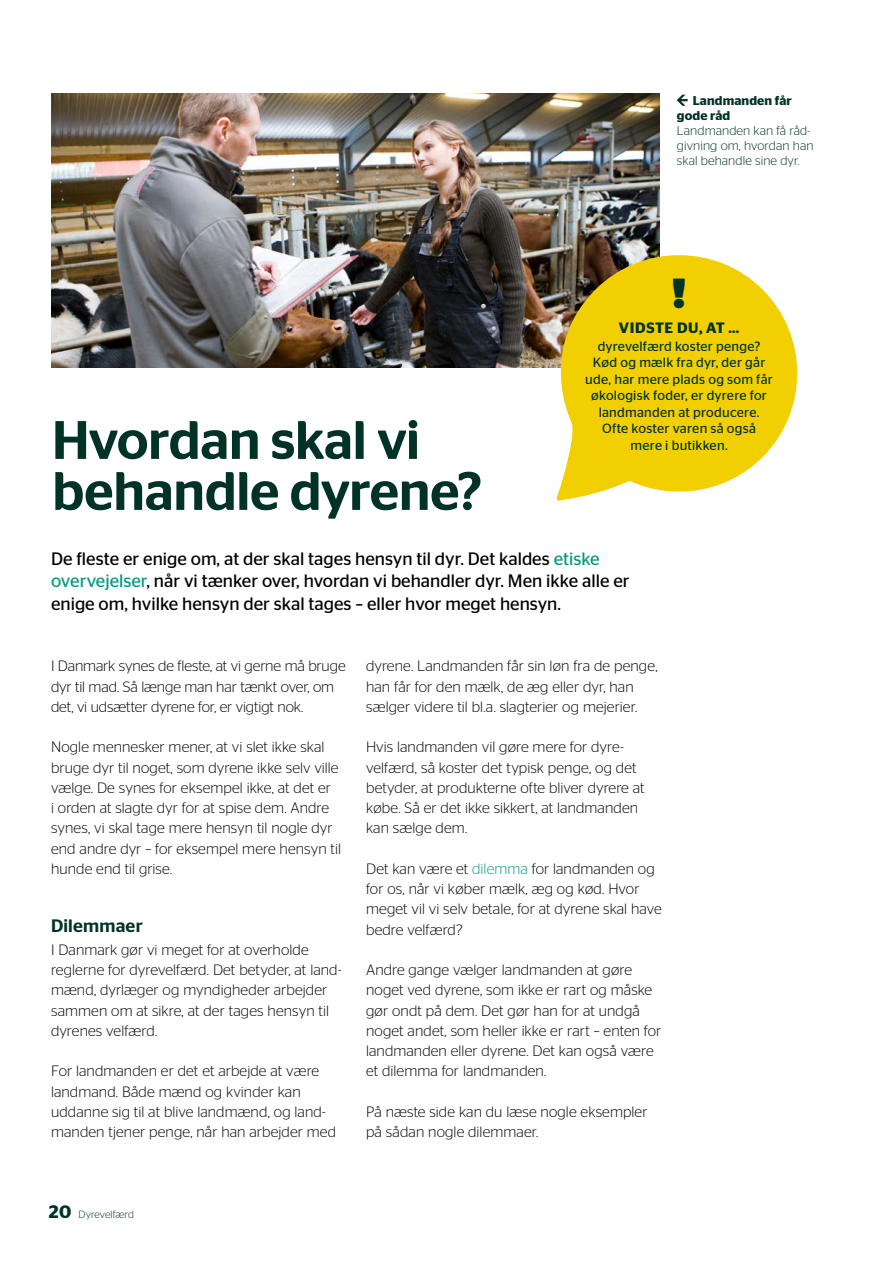
<style>
.page{position:relative;width:893px;height:1263px;background:#fff}
.page>*{position:absolute;margin:0;border:0;box-sizing:border-box;transform-origin:0 0}
.Rubrik{font:500 54px "Stag Sans";letter-spacing:-.005em;color:#013228}
.t1{font:900 42px "Stag Sans";color:#013228}
.Underrubrik{font:18px/22.5px "Stag Sans";color:#000}
.Mellemrubrik_copy{font:500 18px "Stag Sans";letter-spacing:.01em;color:#013228}
.Brød{font:300 15px/20.2px "Stag Sans";letter-spacing:.005em;color:#000}
.t2{font:600 15px "Stag Sans";letter-spacing:.03em;color:#013228}
.t3{font:13.5px/16.5px "Stag Sans";letter-spacing:.02em;color:#013228;text-align:center}
.t4{font:300 12.75px/15px "Stag Sans";letter-spacing:.01em;color:#013228}
.t5{font:600 12.75px/15px "Stag Sans";letter-spacing:.01em;color:#013228}
.t6{font:300 10.5px "Stag Sans";letter-spacing:.01em;color:#013228}
.s1{color:#009b81}
.s2{font-weight:600;font-size:18px}
</style>
<div class="page">
<svg style="left:677px;top:94px;width:11px;height:12px"></svg>
<img style="left:51px;top:94px;width:609px;height:273px">
<svg style="left:552px;top:244px;width:246px;height:257px;fill:#f2cf00"></svg>
<p class="t5" style="left:677px;top:93px;width:116px;text-indent:16px">Landmanden får gode råd</p>
<p class="t4" style="left:677px;top:123px;width:138px">Landmanden kan få råd&shy;givning om, hvordan han skal behandle sine dyr.</p>
<h2 class="Rubrik" style="left:52px;top:409px;width:369px">Hvordan skal vi</h2>
<h2 class="Rubrik" style="left:52px;top:460px;width:431px">behandle dyrene?</h2>
<h2 class="t1" style="left:672px;top:269px;width:16px">!</h2>
<h1 class="t2" style="left:619px;top:319px;width:122px">VIDSTE DU, AT …</h1>
<h1 class="t3" style="left:585px;top:337px;width:189px">dyrevelfærd koster penge?<br>Kød og mælk fra dyr, der går ude, har mere plads og som får økologisk foder, er dyrere for landmanden at producere.<br>Ofte koster varen så også</h1>
<h1 class="t3" style="left:630px;top:436px;width:99px">mere i butikken.</h1>
<h3 class="Underrubrik" style="left:51px;top:547px;width:580px">De fleste er enige om, at der skal tages hensyn til dyr. Det kaldes <span class="s1">etiske overvejelser</span>, når vi tænker over, hvordan vi behandler dyr. Men ikke alle er enige om, hvilke hensyn der skal tages – eller hvor meget hensyn.</h3>
<p class="Brød" style="left:51px;top:656px;width:296px">I Danmark synes de fleste, at vi gerne må bruge dyr til mad. Så længe man har tænkt over, om det, vi udsætter dyrene for, er vigtigt nok.</p>
<p class="Brød" style="left:51px;top:737px;width:292px">Nogle mennesker mener, at vi slet ikke skal bruge dyr til noget, som dyrene ikke selv ville vælge. De synes for eksempel ikke, at det er<br>i orden at slagte dyr for at spise dem. Andre synes, vi skal tage mere hensyn til nogle dyr end andre dyr – for eksempel mere hensyn til hunde end til grise.</p>
<h4 class="Mellemrubrik_copy" style="left:51px;top:915px;width:93px">Dilemmaer</h4>
<p class="Brød" style="left:51px;top:939px;width:292px">I Danmark gør vi meget for at overholde reglerne for dyrevelfærd. Det betyder, at land&shy;mænd, dyrlæger og myndigheder arbejder sammen om at sikre, at der tages hensyn til dyrenes velfærd.</p>
<p class="Brød" style="left:51px;top:1061px;width:287px">For landmanden er det et arbejde at være landmand. Både mænd og kvinder kan uddanne sig til at blive landmænd, og land&shy;manden tjener penge, når han arbejder med</p>
<p class="Brød" style="left:366px;top:656px;width:293px">dyrene. Landmanden får sin løn fra de penge, han får for den mælk, de æg eller dyr, han sælger videre til bl.a. slagterier og mejerier.</p>
<p class="Brød" style="left:366px;top:737px;width:280px">Hvis landmanden vil gøre mere for dyre&shy;velfærd, så koster det typisk penge, og det betyder, at produkterne ofte bliver dyrere at købe. Så er det ikke sikkert, at landmanden kan sælge dem.</p>
<p class="Brød" style="left:366px;top:858px;width:297px">Det kan være et <span class="s1">dilemma</span> for landmanden og for os, når vi køber mælk, æg og kød. Hvor meget vil vi selv betale, for at dyrene skal have bedre velfærd?</p>
<p class="Brød" style="left:366px;top:959px;width:297px">Andre gange vælger landmanden at gøre noget ved dyrene, som ikke er rart og måske gør ondt på dem. Det gør han for at undgå noget andet, som heller ikke er rart – enten for landmanden eller dyrene. Det kan også være et dilemma for landmanden.</p>
<p class="Brød" style="left:366px;top:1101px;width:283px">På næste side kan du læse nogle eksempler på sådan nogle dilemmaer.</p>
<p class="t6" style="left:49px;top:1208px;width:86px"><span class="s2">20</span> Dyrevelfærd</p>
</div>
